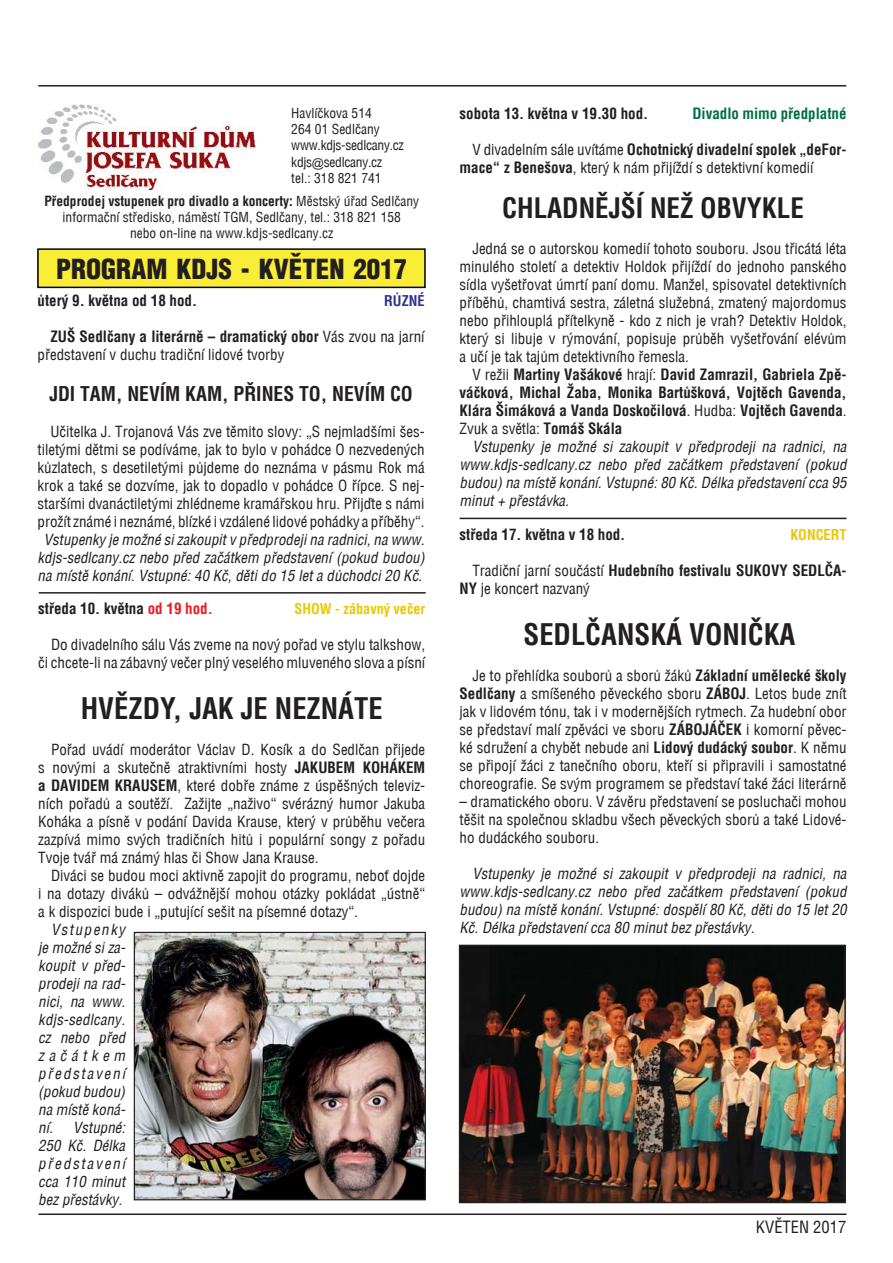
<style>
.page{position:relative;width:893px;height:1263px;background:#fff}
.page>*{position:absolute;margin:0;border:0;box-sizing:border-box;transform-origin:0 0}
.t1{font:700 28.5px "Switzerland Condensed";color:#231f20}
.t2{font:900 27px "Switzerland Cond";color:#231f20}
.t3{font:700 27px "Switzerland Condensed";color:#231f20}
.t4{font:700 19.5px "Switzerland Condensed";color:#231f20}
.t5{font:16.5px "Switzerland Condensed";color:#231f20}
.t6{font:15px/18px "Switzerland Condensed";color:#231f20;text-align:justify}
.t7{font:italic 15px/18px "Switzerland Condensed";color:#231f20;text-align:justify}
.t8{font:700 15px/18px "Switzerland Condensed";color:#231f20;text-align:justify}
.t9{font:700 15px "Switzerland Condensed";color:#006f45}
.t10{font:700 14.25px "Switzerland Condensed";color:#eac800}
.t11{font:700 14.25px "Switzerland Condensed";color:#2e3092}
.t12{font:13.5px/16.2px "Switzerland Condensed";color:#231f20}
.s1{font-family:"Arial";font-size:12px}
.s2{font-weight:700}
.s3{color:#ed1c24}
.s4{font-weight:400}
</style>
<div class="page">
<hr style="left:38px;top:1214px;width:808px;height:1px;background:#231f20">
<hr style="left:38px;top:85px;width:808px;height:2px;background:#231f20">
<div style="left:38px;top:249px;width:387px;height:38px;background:#faed35"></div>
<div style="left:37px;top:248px;width:389px;height:40px;border:2px solid #000"></div>
<img style="left:38px;top:104px;width:217px;height:86px">
<hr style="left:39px;top:592px;width:387px;height:2px;background:#231f20">
<hr style="left:460px;top:518px;width:386px;height:1px;background:#231f20">
<img style="left:136px;top:934px;width:288px;height:264px">
<div style="left:134px;top:932px;width:292px;height:268px;border:1px solid #231f20"></div>
<img style="left:462px;top:948px;width:381px;height:252px">
<div style="left:459px;top:945px;width:387px;height:258px;border:2px solid #231f20"></div>
<p class="t12" style="left:291px;top:105px;width:114px">Havlíčkova 514<br>264 01 Sedlčany www.kdjs-sedlcany.cz kdjs<span class="s1">@</span>sedlcany.cz tel.: 318 821 741</p>
<p class="t12" style="left:44px;top:193px;width:376px;text-align:center"><span class="s2">Předprodej vstupenek pro divadlo a koncerty:</span> Městský úřad Sedlčany informační středisko, náměstí TGM, Sedlčany, tel.: 318 821 158<br>nebo on-line na www.kdjs-sedlcany.cz</p>
<h2 class="t2" style="left:56px;top:252px;width:353px">PROGRAM KDJS - KVĚTEN 2017</h2>
<p class="t8" style="left:38px;top:292px;width:161px">ůterý 9. května od 18 hod.</p>
<p class="t11" style="left:384px;top:293px;width:42px">RŮZNÉ</p>
<p class="t6" style="left:38px;top:328px;width:388px;text-indent:13px"><span class="s2">ZUŠ Sedlčany a literárně – dramatický obor</span> Vás zvou na jarní představení v duchu tradiční lidové tvorby</p>
<h3 class="t4" style="left:49px;top:382px;width:365px">JDI TAM, NEVÍM KAM, PŘINES TO, NEVÍM CO</h3>
<p class="t6" style="left:38px;top:423px;width:388px;text-indent:13px">Učitelka J. Trojanová Vás zve těmito slovy: „S nejmladšími šes&shy;tiletými dětmi se podíváme, jak to bylo v pohádce O nezvedených kůzlatech, s desetiletými půjdeme do neznáma v pásmu Rok má krok a také se dozvíme, jak to dopadlo v pohádce O řípce. S nej&shy;staršími dvanáctiletými zhlédneme kramářskou hru. Přijďte s námi prožít známé i neznámé, blízké i vzdálené lidové pohádky a příběhy“.</p>
<p class="t7" style="left:38px;top:530px;width:388px;text-align:center">Vstupenky je možné si zakoupit v předprodeji na radnici, na www. kdjs-sedlcany.cz nebo před začátkem představení (pokud budou) na místě konání. Vstupné: 40 Kč, děti do 15 let a důchodci 20 Kč.</p>
<p class="t8" style="left:38px;top:599px;width:176px">středa 10. května <span class="s3">od 19 hod.</span></p>
<p class="t10" style="left:295px;top:600px;width:132px">SHOW - zábavný večer</p>
<p class="t6" style="left:38px;top:635px;width:388px;text-align:right">Do divadelního sálu Vás zveme na nový pořad ve stylu talkshow, či chcete-li na zábavný večer plný veselého mluveného slova a písní</p>
<h1 class="t1" style="left:81px;top:691px;width:303px">HVĚZDY, JAK JE NEZNÁTE</h1>
<p class="t6" style="left:38px;top:740px;width:388px;text-indent:13px">Pořad uvádí moderátor Václav D. Kosík a do Sedlčan přijede s novými a skutečně atraktivními hosty <span class="s2">JAKUBEM KOHÁKEM a DAVIDEM KRAUSEM</span>, které dobře známe z úspěšných televiz&shy;ních pořadů a soutěží. Zažijte „naživo“ svérázný humor Jakuba Koháka a písně v podání Davida Krause, který v průběhu večera zazpívá mimo svých tradičních hitů i populární songy z pořadu Tvoje tvář má známý hlas či Show Jana Krause.</p>
<p class="t6" style="left:38px;top:866px;width:388px;text-indent:13px">Diváci se budou moci aktivně zapojit do programu, neboť dojde i na dotazy diváků – odvážnější mohou otázky pokládat „ústně“ a k dispozici bude i „putující sešit na písemné dotazy“.</p>
<p class="t7" style="left:38px;top:920px;width:89px;text-indent:13px">Vstupenky je možné si za&shy;koupit v před&shy;prodeji na rad&shy;nici, na www. kdjs-sedlcany. cz nebo před začátkem představení (pokud budou) na místě koná&shy;ní. Vstupné:<br>250 Kč. Délka představení cca 110 minut bez přestávky.</p>
<p class="t8" style="left:460px;top:105px;width:190px">sobota 13. května v 19.30 hod.</p>
<p class="t9" style="left:692px;top:105px;width:156px">Divadlo mimo předplatné</p>
<p class="t6" style="left:460px;top:141px;width:388px;text-indent:13px">V divadelním sále uvítáme <span class="s2">Ochotnický divadelní spolek „deFor&shy;mace“ z Benešova</span>, který k nám přijíždí s detektivní komedií</p>
<h2 class="t3" style="left:502px;top:192px;width:303px">CHLADNĚJŠÍ NEŽ OBVYKLE</h2>
<p class="t6" style="left:460px;top:240px;width:388px;text-indent:13px">Jedná se o autorskou komedií tohoto souboru. Jsou třicátá léta minulého století a detektiv Holdok přijíždí do jednoho panského sídla vyšetřovat úmrtí paní domu. Manžel, spisovatel detektivních příběhů, chamtivá sestra, záletná služebná, zmatený majordomus nebo přihlouplá přítelkyně - kdo z nich je vrah? Detektiv Holdok, který si libuje v rýmování, popisuje průběh vyšetřování elévům a učí je tak tajům detektivního řemesla.</p>
<p class="t8" style="left:460px;top:366px;width:388px;text-indent:13px"><span class="s4">V režii</span> Martiny Vašákové <span class="s4">hrají:</span> David Zamrazil, Gabriela Zpě&shy;váčková, Michal Žaba, Monika Bartůšková, Vojtěch Gavenda, Klára Šimáková a Vanda Doskočilová<span class="s4">. Hudba:</span> Vojtěch Gavenda<span class="s4">.<br>Zvuk a světla:</span> Tomáš Skála</p>
<p class="t7" style="left:460px;top:438px;width:388px;text-indent:13px">Vstupenky je možné si zakoupit v předprodeji na radnici, na www.kdjs-sedlcany.cz nebo před začátkem představení (pokud budou) na místě konání. Vstupné: 80 Kč. Délka představení cca 95 minut + přestávka.</p>
<p class="t8" style="left:460px;top:525px;width:167px">středa 17. května v 18 hod.</p>
<p class="t10" style="left:790px;top:526px;width:58px">KONCERT</p>
<p class="t6" style="left:460px;top:561px;width:388px;text-indent:13px">Tradiční jarní součástí <span class="s2">Hudebního festivalu SUKOVY SEDLČA-<br>NY</span> je koncert nazvaný</p>
<h1 class="t1" style="left:523px;top:617px;width:273px">SEDLČANSKÁ VONIČKA</h1>
<p class="t6" style="left:460px;top:666px;width:388px;text-indent:13px">Je to přehlídka souborů a sborů žáků <span class="s2">Základní umělecké školy Sedlčany</span> a smíšeného pěveckého sboru <span class="s2">ZÁBOJ</span>. Letos bude znít jak v lidovém tónu, tak i v modernějších rytmech. Za hudební obor se představí malí zpěváci ve sboru <span class="s2">ZÁBOJÁČEK</span> i komorní pěvec&shy;ké sdružení a chybět nebude ani <span class="s2">Lidový dudácký soubor</span>. K němu se připojí žáci z tanečního oboru, kteří si připravili i samostatné choreografie. Se svým programem se představí také žáci literárně</p>
<p class="t6" style="left:460px;top:792px;width:388px">– dramatického oboru. V závěru představení se posluchači mohou těšit na společnou skladbu všech pěveckých sborů a také Lidové&shy;ho dudáckého souboru.</p>
<p class="t7" style="left:460px;top:864px;width:388px;text-indent:13px">Vstupenky je možné si zakoupit v předprodeji na radnici, na www.kdjs-sedlcany.cz nebo před začátkem představení (pokud budou) na místě konání. Vstupné: dospělí 80 Kč, děti do 15 let 20<br>Kč. Délka představení cca 80 minut bez přestávky.</p>
<p class="t5" style="left:756px;top:1217px;width:92px">KVĚTEN 2017</p>
</div>
